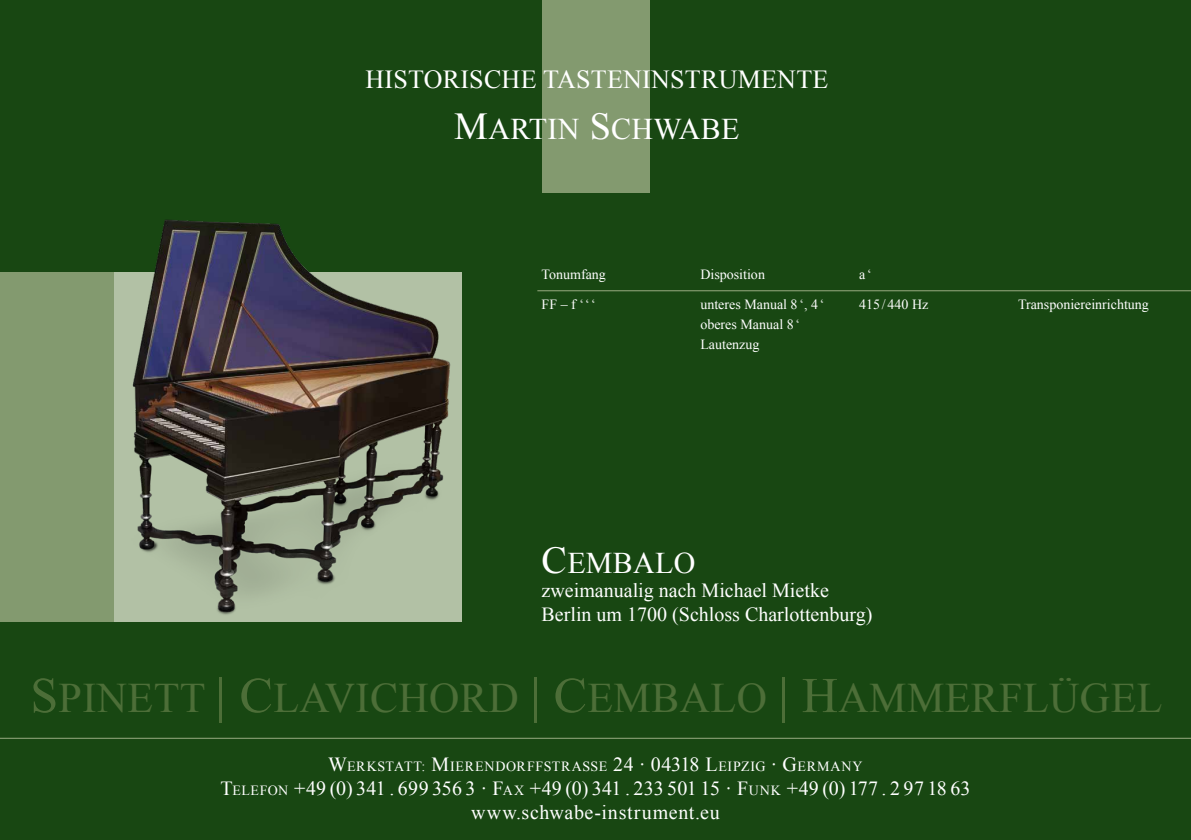
<style>
.page{position:relative;width:1191px;height:840px;background:#fff}
.page>*{position:absolute;margin:0;border:0;box-sizing:border-box;transform-origin:0 0}
.t1{font:42px "Times New Roman";letter-spacing:.01em;color:#4d6e38}
.t2{font:30px "Times New Roman";letter-spacing:.01em;color:#fff}
.t3{font:26px "Times New Roman";letter-spacing:.01em;color:#fff}
.t4{font:20px/24px "Times New Roman";letter-spacing:.02em;color:#fff;text-align:center}
.t5{font:20px/24px "Times New Roman";color:#fff}
.t6{font:14px/30px "Times New Roman";color:#fff}
.t7{font:14px "Times New Roman";letter-spacing:.05em;color:#fff}
.s1{font-size:38px}
.s2{font-size:50px}
.s3{font-size:20px}
.s4{font-size:14px}
</style>
<div class="page">
<div style="left:0;top:0;width:1191px;height:839px;background:#184712"></div>
<div style="left:541px;top:0;width:108px;height:193px;background:#839a6f"></div>
<hr style="left:0;top:737px;width:1191px;height:1px;background:#839a6f">
<hr style="left:537px;top:290px;width:654px;height:1px;background:#839a6f">
<div style="left:0;top:272px;width:113px;height:349px;background:#839a6f"></div>
<img style="left:113px;top:219px;width:349px;height:402px">
<h3 class="t3" style="left:365px;top:61px;width:464px">HISTORISCHE TASTENINSTRUMENTE</h3>
<h2 class="t2" style="left:454px;top:108px;width:287px"><span class="s1">M</span>ARTIN <span class="s1">S</span>CHWABE</h2>
<p class="t6" style="left:541px;top:259px;width:66px">Tonumfang<br>FF – f ‘ ‘ ‘</p>
<p class="t6" style="left:700px;top:259px;width:126px">Disposition<br>unteres Manual 8‘, 4 ‘</p>
<p class="t6" style="left:700px;top:314px;width:101px;line-height:20px">oberes Manual 8 ‘<br>Lautenzug</p>
<p class="t6" style="left:859px;top:259px;width:71px">a‘<br>415/440 Hz</p>
<h2 class="t2" style="left:541px;top:543px;width:155px"><span class="s1">C</span>EMBALO</h2>
<h3 class="t5" style="left:541px;top:578px;width:332px">zweimanualig nach Michael Mietke<br>Berlin um 1700 (Schloss Charlottenburg)</h3>
<p class="t6" style="left:1018px;top:289px;width:132px">Transponiereinrichtung</p>
<h1 class="t1" style="left:30px;top:669px;width:1133px"><span class="s2">S</span>PINETT <span class="s2">| C</span>LAVICHORD <span class="s2">| C</span>EMBALO <span class="s2">| H</span>AMMERFLÜGEL</h1>
<p class="t7" style="left:328px;top:756px;width:536px"><span class="s3">W</span>ERKSTATT: <span class="s3">M</span>IERENDORFFSTRASSE <span class="s3">24 ∙ 04318 L</span>EIPZIG <span class="s3">∙ G</span>ERMANY</p>
<h3 class="t4" style="left:220px;top:775px;width:751px">T<span class="s4">ELEFON</span> +49 (0) 341 . 699 356 3 ∙ F<span class="s4">AX</span> +49 (0) 341 . 233 501 15 ∙ F<span class="s4">UNK</span> +49 (0) 177 . 2 97 18 63 www.schwabe-instrument.eu</h3>
</div>
